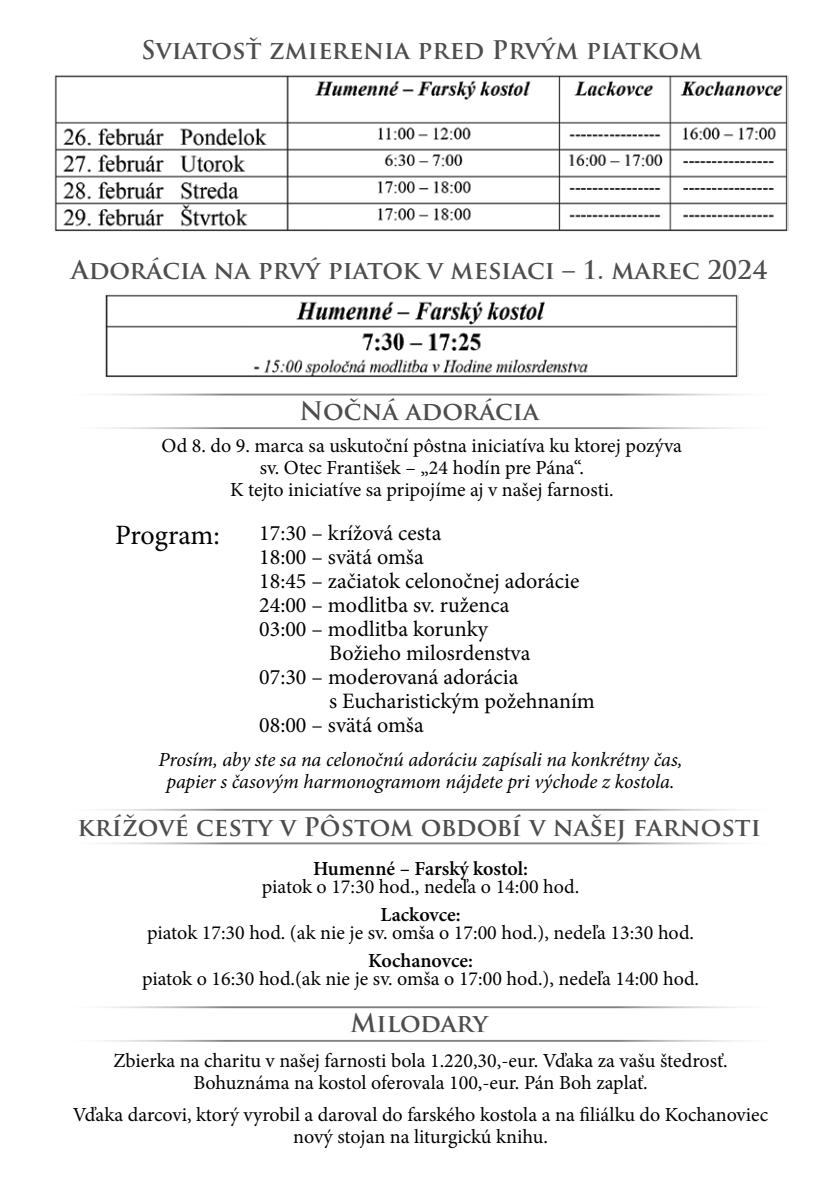
<style>
.page{position:relative;width:840px;height:1191px;background:#fff}
.page>*{position:absolute;margin:0;border:0;box-sizing:border-box;transform-origin:0 0}
.t1{font:28px "Minion Pro";letter-spacing:-.005em;color:#000}
.t2{font:700 25px "Trajan Pro";color:#4d4d4f}
.t3{font:22px "Minion Pro";color:#000}
.t4{font:20px/22px "Minion Pro";color:#000;text-align:center}
.t5{font:italic 20px/22px "Minion Pro";letter-spacing:-.005em;color:#000;text-align:center}
.t6{font:600 20px "Minion Pro";letter-spacing:-.005em;color:#000}
</style>
<div class="page">
<img style="left:54px;top:75px;width:733px;height:157px">
<img style="left:105px;top:294px;width:633px;height:84px">
<hr style="left:56px;top:1040px;width:731px;height:1px;background:#808285">
<hr style="left:56px;top:1006px;width:731px;height:2px;background:#808285">
<hr style="left:55px;top:842px;width:732px;height:2px;background:#808285">
<hr style="left:55px;top:809px;width:732px;height:1px;background:#808285">
<hr style="left:55px;top:427px;width:732px;height:2px;background:#808285">
<hr style="left:55px;top:393px;width:732px;height:2px;background:#808285">
<p class="t2" style="left:141px;top:34px;width:562px">Sviatosť zmierenia pred Prvým piatkom</p>
<p class="t2" style="left:71px;top:255px;width:697px">Adorácia na prvý piatok v mesiaci – 1. marec 2024</p>
<p class="t2" style="left:299px;top:396px;width:241px">Nočná adorácia</p>
<p class="t4" style="left:161px;top:435px;width:521px">Od 8. do 9. marca sa uskutoční pôstna iniciatíva ku ktorej pozýva sv. Otec František – „24 hodín pre Pána“.<br>K tejto iniciatíve sa pripojíme aj v našej farnosti.</p>
<p class="t3" style="left:259px;top:518px;width:183px">17:30 – krížová cesta</p>
<p class="t3" style="left:259px;top:542px;width:166px">18:00 – svätá omša</p>
<p class="t3" style="left:259px;top:566px;width:321px">18:45 – začiatok celonočnej adorácie</p>
<p class="t3" style="left:259px;top:590px;width:251px">24:00 – modlitba sv. ruženca</p>
<p class="t3" style="left:259px;top:614px;width:230px">03:00 – modlitba korunky</p>
<p class="t3" style="left:329px;top:638px;width:202px">Božieho milosrdenstva</p>
<p class="t3" style="left:259px;top:662px;width:260px">07:30 – moderovaná adorácia</p>
<p class="t3" style="left:329px;top:686px;width:267px">s Eucharistickým požehnaním</p>
<p class="t3" style="left:259px;top:710px;width:166px">08:00 – svätá omša</p>
<h1 class="t1" style="left:115px;top:517px;width:106px">Program:</h1>
<p class="t5" style="left:158px;top:749px;width:525px">Prosím, aby ste sa na celonočnú adoráciu zapísali na konkrétny čas, papier s časovým harmonogramom nájdete pri východe z kostola.</p>
<p class="t2" style="left:78px;top:811px;width:684px">krížové cesty v Pôstom období v našej farnosti</p>
<p class="t6" style="left:313px;top:854px;width:216px">Humenné – Farský kostol:</p>
<p class="t4" style="left:262px;top:875px;width:318px">piatok o 17:30 hod., nedeľa o 14:00 hod.</p>
<p class="t6" style="left:380px;top:900px;width:82px">Lackovce:</p>
<p class="t4" style="left:147px;top:921px;width:548px">piatok 17:30 hod. (ak nie je sv. omša o 17:00 hod.), nedeľa 13:30 hod.</p>
<p class="t6" style="left:368px;top:946px;width:106px">Kochanovce:</p>
<p class="t4" style="left:142px;top:967px;width:558px">piatok o 16:30 hod.(ak nie je sv. omša o 17:00 hod.), nedeľa 14:00 hod.</p>
<p class="t2" style="left:350px;top:1006px;width:139px">Milodary</p>
<p class="t4" style="left:113px;top:1050px;width:615px">Zbierka na charitu v našej farnosti bola 1.220,30,-eur. Vďaka za vašu štedrosť.<br>Bohuznáma na kostol oferovala 100,-eur. Pán Boh zaplať.</p>
<p class="t4" style="left:73px;top:1104px;width:696px">Vďaka darcovi, ktorý vyrobil a daroval do farského kostola a na filiálku do Kochanoviec nový stojan na liturgickú knihu.</p>
</div>
